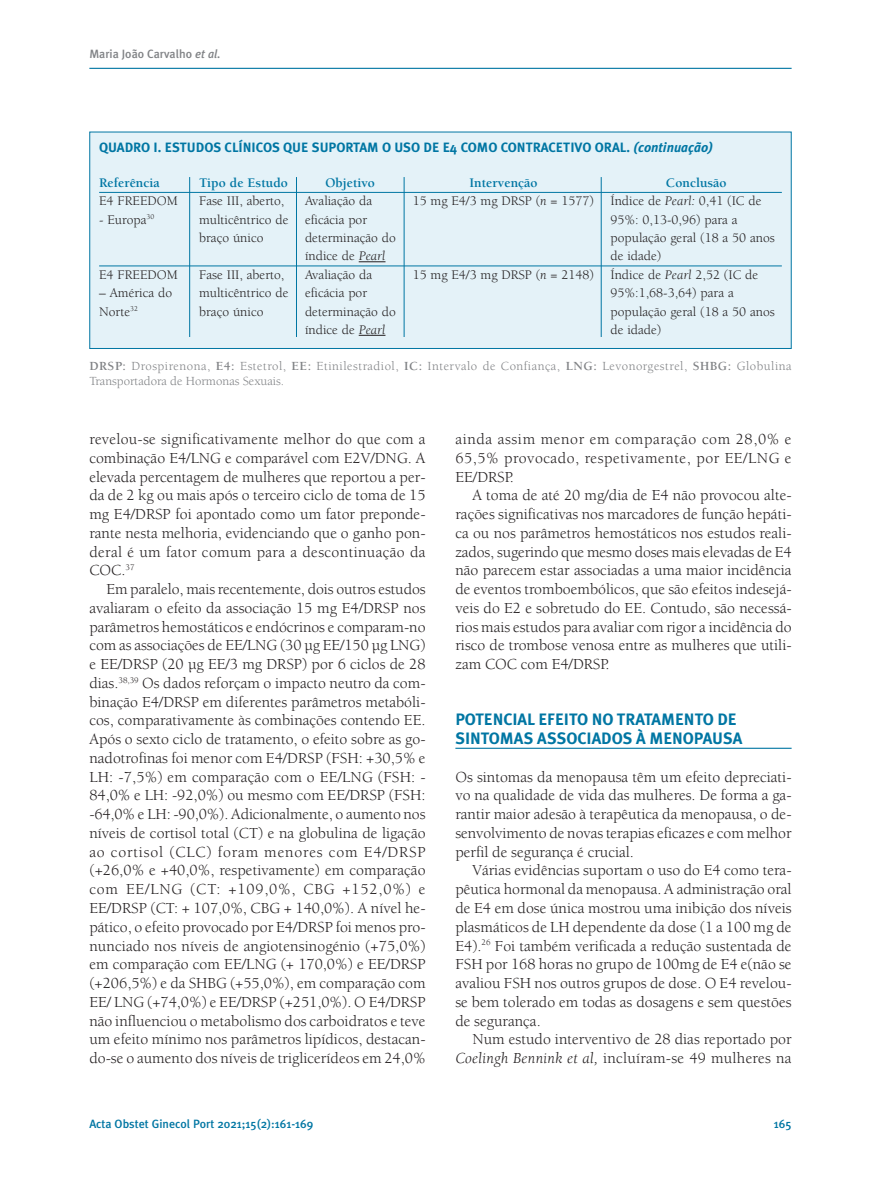
<style>
.page{position:relative;width:881px;height:1191px;background:#fff}
.page>*{position:absolute;margin:0;border:0;box-sizing:border-box;transform-origin:0 0}
.t1{font:700 16.5px/18.8px "Meta Plus";color:#0076a3}
.t2{font:15.75px/18.8px "Berkeley";color:#231f20;text-align:justify}
.t3{font:13.5px "Berkeley";color:#231f20}
.t4{font:700 13.5px "Meta Plus";color:#0076a3}
.t5{font:700 13.5px "Berkeley";color:#0076a3}
.t6{font:12.75px/15.8px "Berkeley";letter-spacing:.04em;color:#808285}
.t7{font:500 12px "Meta Plus";color:#0076a3}
.t8{font:500 12px "Meta Plus";color:#808285}
.s1{font-style:italic}
.s2{font-weight:700}
</style>
<div class="page">
<hr style="left:89px;top:68px;width:702px;height:1px;background:#0076a3">
<hr style="left:455px;top:747px;width:336px;height:2px;background:#0076a3">
<div style="left:90px;top:132px;width:700px;height:216px;background:#e4f2f8"></div>
<div style="left:89px;top:132px;width:702px;height:217px;border:1px solid #0076a3"></div>
<hr style="left:99px;top:192px;width:682px;height:1px;background:#0076a3">
<hr style="left:99px;top:266px;width:682px;height:1px;background:#0076a3">
<svg style="left:358px;top:261px;width:27px;height:1px"></svg>
<svg style="left:358px;top:335px;width:27px;height:1px"></svg>
<hr style="left:189px;top:177px;width:1px;height:160px;background:#0076a3">
<hr style="left:296px;top:177px;width:1px;height:160px;background:#0076a3">
<hr style="left:403px;top:177px;width:1px;height:160px;background:#0076a3">
<hr style="left:600px;top:177px;width:1px;height:160px;background:#0076a3">
<p class="t8" style="left:89px;top:47px;width:133px">Maria João Carvalho <span class="s1">et al.</span></p>
<p class="t4" style="left:99px;top:139px;width:615px">QUADRO I. ESTUDOS CLÍNICOS QUE SUPORTAM O USO DE E4 COMO CONTRACETIVO ORAL. <span class="s1">(continuação)</span></p>
<p class="t5" style="left:99px;top:177px;width:62px">Referência</p>
<p class="t5" style="left:199px;top:177px;width:90px">Tipo de Estudo</p>
<p class="t5" style="left:325px;top:177px;width:51px">Objetivo</p>
<p class="t5" style="left:469px;top:177px;width:70px">Intervenção</p>
<p class="t5" style="left:665px;top:177px;width:62px">Conclusão</p>
<p class="t3" style="left:99px;top:196px;width:80px">E4 FREEDOM</p>
<p class="t3" style="left:199px;top:196px;width:87px">Fase III, aberto,</p>
<p class="t3" style="left:305px;top:196px;width:69px">Avaliação da</p>
<p class="t3" style="left:412px;top:196px;width:350px">15 mg E4/3 mg DRSP (<span class="s1">n</span> = 1577) Índice de <span class="s1">Pearl:</span> 0,41 (IC de</p>
<p class="t3" style="left:99px;top:214px;width:57px">- Europa<sup>30</sup></p>
<p class="t3" style="left:199px;top:214px;width:169px">multicêntrico de eficácia por</p>
<p class="t3" style="left:610px;top:214px;width:129px">95%: 0,13-0,96) para a</p>
<p class="t3" style="left:199px;top:232px;width:66px">braço único</p>
<p class="t3" style="left:305px;top:232px;width:92px">determinação do</p>
<p class="t3" style="left:610px;top:232px;width:166px">população geral (18 a 50 anos</p>
<p class="t3" style="left:305px;top:251px;width:82px">índice de <span class="s1">Pearl</span></p>
<p class="t3" style="left:610px;top:251px;width:52px">de idade)</p>
<p class="t3" style="left:99px;top:269px;width:80px">E4 FREEDOM</p>
<p class="t3" style="left:199px;top:269px;width:87px">Fase III, aberto,</p>
<p class="t3" style="left:305px;top:269px;width:69px">Avaliação da</p>
<p class="t3" style="left:412px;top:269px;width:347px">15 mg E4/3 mg DRSP (<span class="s1">n</span> = 2148) Índice de <span class="s1">Pearl</span> 2,52 (IC de</p>
<p class="t3" style="left:99px;top:288px;width:74px">– América do</p>
<p class="t3" style="left:199px;top:288px;width:169px">multicêntrico de eficácia por</p>
<p class="t3" style="left:610px;top:288px;width:125px">95%:1,68-3,64) para a</p>
<p class="t3" style="left:99px;top:306px;width:40px">Norte<sup>32</sup></p>
<p class="t3" style="left:199px;top:306px;width:66px">braço único</p>
<p class="t3" style="left:305px;top:306px;width:92px">determinação do</p>
<p class="t3" style="left:610px;top:306px;width:166px">população geral (18 a 50 anos</p>
<p class="t3" style="left:305px;top:324px;width:82px">índice de <span class="s1">Pearl</span></p>
<p class="t3" style="left:610px;top:324px;width:52px">de idade)</p>
<p class="t6" style="left:89px;top:359px;width:703px"><span class="s2">DRSP:</span> Drospirenona, <span class="s2">E4:</span> Estetrol, <span class="s2">EE:</span> Etinilestradiol, <span class="s2">IC:</span> Intervalo de Confiança, <span class="s2">LNG:</span> Levonorgestrel, <span class="s2">SHBG:</span> Globulina<br>Transportadora de Hormonas Sexuais.</p>
<p class="t2" style="left:89px;top:431px;width:337px">revelou-se significativamente melhor do que com a combinação E4/LNG e comparável com E2V/DNG. A elevada percentagem de mulheres que reportou a per&shy;da de 2 kg ou mais após o terceiro ciclo de toma de 15 mg E4/DRSP foi apontado como um fator preponde&shy;rante nesta melhoria, evidenciando que o ganho pon&shy;deral é um fator comum para a descontinuação da COC.<sup>37</sup></p>
<p class="t2" style="left:89px;top:581px;width:337px;text-indent:17px">Em paralelo, mais recentemente, dois outros estudos avaliaram o efeito da associação 15 mg E4/DRSP nos parâmetros hemostáticos e endócrinos e comparam-no com as associações de EE/LNG (30 µg EE/150 µg LNG) e EE/DRSP (20 µg EE/3 mg DRSP) por 6 ciclos de 28 dias.<sup>38,39</sup> Os dados reforçam o impacto neutro da com&shy;binação E4/DRSP em diferentes parâmetros metabóli&shy;cos, comparativamente às combinações contendo EE.<br>Após o sexto ciclo de tratamento, o efeito sobre as go&shy;nadotrofinas foi menor com E4/DRSP (FSH: +30,5% e LH: -7,5%) em comparação com o EE/LNG (FSH: - 84,0% e LH: -92,0%) ou mesmo com EE/DRSP (FSH: -64,0% e LH: -90,0%). Adicionalmente, o aumento nos níveis de cortisol total (CT) e na globulina de ligação ao cortisol (CLC) foram menores com E4/DRSP (+26,0% e +40,0%, respetivamente) em comparação com EE/LNG (CT: +109,0%, CBG +152,0%) e EE/DRSP (CT: + 107,0%, CBG + 140,0%). A nível he&shy;pático, o efeito provocado por E4/DRSP foi menos pro&shy;nunciado nos níveis de angiotensinogénio (+75,0%) em comparação com EE/LNG (+ 170,0%) e EE/DRSP (+206,5%) e da SHBG (+55,0%), em comparação com EE/ LNG (+74,0%) e EE/DRSP (+251,0%). O E4/DRSP não influenciou o metabolismo dos carboidratos e teve um efeito mínimo nos parâmetros lipídicos, destacan&shy;do-se o aumento dos níveis de triglicerídeos em 24,0%</p>
<p class="t2" style="left:455px;top:431px;width:337px">ainda assim menor em comparação com 28,0% e 65,5% provocado, respetivamente, por EE/LNG e EE/DRSP.</p>
<p class="t2" style="left:455px;top:487px;width:337px;text-indent:17px">A toma de até 20 mg/dia de E4 não provocou alte&shy;rações significativas nos marcadores de função hepáti&shy;ca ou nos parâmetros hemostáticos nos estudos reali&shy;zados, sugerindo que mesmo doses mais elevadas de E4 não parecem estar associadas a uma maior incidência de eventos tromboembólicos, que são efeitos indesejá&shy;veis do E2 e sobretudo do EE. Contudo, são necessá&shy;rios mais estudos para avaliar com rigor a incidência do risco de trombose venosa entre as mulheres que utili&shy;zam COC com E4/DRSP.</p>
<p class="t1" style="left:455px;top:710px;width:288px">POTENCIAL EFEITO NO TRATAMENTO DE<br>SINTOMAS ASSOCIADOS À MENOPAUSA</p>
<p class="t2" style="left:455px;top:768px;width:337px">Os sintomas da menopausa têm um efeito depreciati&shy;vo na qualidade de vida das mulheres. De forma a ga&shy;rantir maior adesão à terapêutica da menopausa, o de&shy;senvolvimento de novas terapias eficazes e com melhor perfil de segurança é crucial.</p>
<p class="t2" style="left:455px;top:862px;width:337px;text-indent:17px">Várias evidências suportam o uso do E4 como tera&shy;pêutica hormonal da menopausa. A administração oral de E4 em dose única mostrou uma inibição dos níveis plasmáticos de LH dependente da dose (1 a 100 mg de E4).<sup>26</sup> Foi também verificada a redução sustentada de FSH por 168 horas no grupo de 100mg de E4 e(não se avaliou FSH nos outros grupos de dose. O E4 revelou&shy;se bem tolerado em todas as dosagens e sem questões de segurança.</p>
<p class="t2" style="left:455px;top:1031px;width:337px;text-align:right">Num estudo interventivo de 28 dias reportado por<br><span class="s1">Coelingh Bennink et al,</span> incluíram-se 49 mulheres na</p>
<p class="t7" style="left:89px;top:1117px;width:225px">Acta Obstet Ginecol Port 2021;15(2):161-169</p>
<p class="t7" style="left:773px;top:1117px;width:19px">165</p>
</div>
